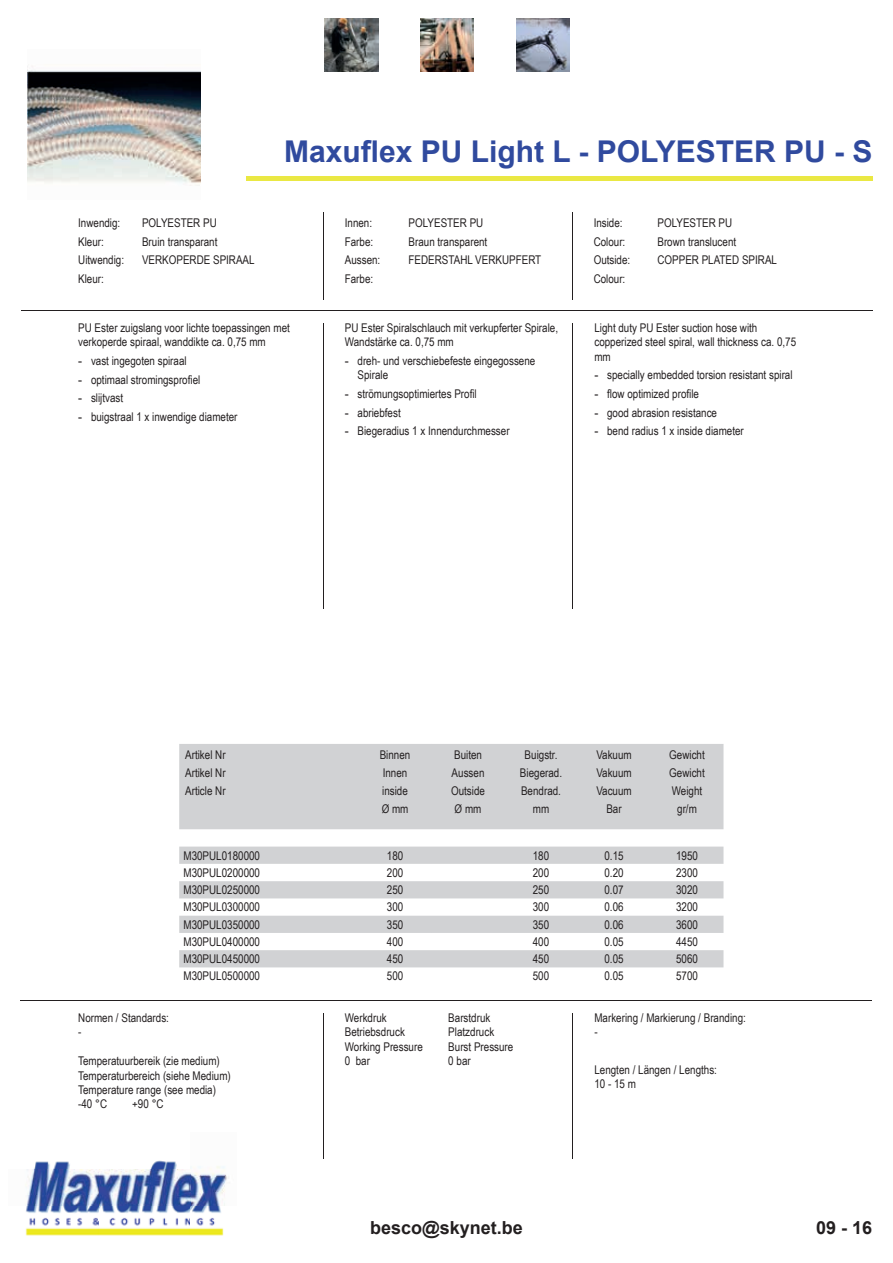
<style>
.page{position:relative;width:893px;height:1263px;background:#fff}
.page>*{position:absolute;margin:0;border:0;box-sizing:border-box;transform-origin:0 0}
.t1{font:700 30px "Arial";color:#304a9e}
.t2{font:700 18px "Arial";color:#231f20}
.t3{font:12px/18px "Arial Narrow";color:#231f20}
.s1{font-family:"Arial"}
</style>
<div class="page">
<hr style="left:246px;top:176px;width:627px;height:4px;background:#eae843">
<hr style="left:323px;top:212px;width:1px;height:88px;background:#231f20">
<hr style="left:572px;top:212px;width:1px;height:88px;background:#231f20">
<hr style="left:323px;top:323px;width:1px;height:285px;background:#231f20">
<hr style="left:572px;top:323px;width:1px;height:285px;background:#231f20">
<hr style="left:21px;top:310px;width:852px;height:1px;background:#231f20">
<hr style="left:21px;top:1000px;width:851px;height:1px;background:#231f20">
<hr style="left:323px;top:1013px;width:1px;height:146px;background:#231f20">
<hr style="left:572px;top:1013px;width:1px;height:146px;background:#231f20">
<img style="left:325px;top:18px;width:53px;height:53px">
<img style="left:421px;top:18px;width:53px;height:53px">
<img style="left:516px;top:18px;width:53px;height:53px">
<img style="left:25px;top:1160px;width:204px;height:76px">
<img style="left:27px;top:66px;width:174px;height:120px">
<svg style="left:179px;top:744px;width:544px;height:223px;fill:#d1d2d4"></svg>
<p class="t3" style="left:78px;top:213px;width:44px">Inwendig:</p>
<p class="t3" style="left:142px;top:213px;width:76px">POLYESTER PU</p>
<p class="t3" style="left:78px;top:232px;width:27px">Kleur:</p>
<p class="t3" style="left:142px;top:232px;width:77px">Bruin transparant</p>
<p class="t3" style="left:78px;top:250px;width:47px">Uitwendig:</p>
<p class="t3" style="left:142px;top:250px;width:114px">VERKOPERDE SPIRAAL</p>
<p class="t3" style="left:78px;top:269px;width:27px">Kleur:</p>
<h1 class="t1" style="left:284px;top:130px;width:590px">Maxuflex PU Light L - POLYESTER PU - S</h1>
<p class="t3" style="left:345px;top:213px;width:29px">Innen:</p>
<p class="t3" style="left:409px;top:213px;width:76px">POLYESTER PU</p>
<p class="t3" style="left:345px;top:232px;width:30px">Farbe:</p>
<p class="t3" style="left:409px;top:232px;width:80px">Braun transparent</p>
<p class="t3" style="left:345px;top:250px;width:37px">Aussen:</p>
<p class="t3" style="left:409px;top:250px;width:134px">FEDERSTAHL VERKUPFERT</p>
<p class="t3" style="left:345px;top:269px;width:30px">Farbe:</p>
<p class="t3" style="left:594px;top:213px;width:30px">Inside:</p>
<p class="t3" style="left:657px;top:213px;width:76px">POLYESTER PU</p>
<p class="t3" style="left:594px;top:232px;width:33px">Colour:</p>
<p class="t3" style="left:657px;top:232px;width:80px">Brown translucent</p>
<p class="t3" style="left:594px;top:250px;width:38px">Outside:</p>
<p class="t3" style="left:657px;top:250px;width:121px">COPPER PLATED SPIRAL</p>
<p class="t3" style="left:594px;top:269px;width:33px">Colour:</p>
<p class="t3" style="left:78px;top:320px;width:213px;line-height:14.4px">PU Ester zuigslang voor lichte toepassingen met verkoperde spiraal, wanddikte ca. 0,75 mm</p>
<p class="t3" style="left:78px;top:351px;width:110px"><span class="s1">-</span> vast ingegoten spiraal</p>
<p class="t3" style="left:78px;top:370px;width:124px"><span class="s1">-</span> optimaal stromingsprofiel</p>
<p class="t3" style="left:78px;top:389px;width:47px"><span class="s1">-</span> slijtvast</p>
<p class="t3" style="left:78px;top:407px;width:161px"><span class="s1">-</span> buigstraal 1 x inwendige diameter</p>
<p class="t3" style="left:345px;top:320px;width:215px;line-height:14.4px">PU Ester Spiralschlauch mit verkupferter Spirale,<br>Wandstärke ca. 0,75 mm</p>
<p class="t3" style="left:358px;top:353px;width:179px;line-height:14.4px;text-indent:-13px"><span class="s1">-</span> dreh- und verschiebefeste eingegossene<br>Spirale</p>
<p class="t3" style="left:345px;top:384px;width:133px"><span class="s1">-</span> strömungsoptimiertes Profil</p>
<p class="t3" style="left:345px;top:403px;width:57px"><span class="s1">-</span> abriebfest</p>
<p class="t3" style="left:345px;top:422px;width:166px"><span class="s1">-</span> Biegeradius 1 x Innendurchmesser</p>
<p class="t3" style="left:594px;top:320px;width:203px;line-height:14.4px">Light duty PU Ester suction hose with copperized steel spiral, wall thickness ca. 0,75 mm</p>
<p class="t3" style="left:594px;top:366px;width:200px"><span class="s1">-</span> specially embedded torsion resistant spiral</p>
<p class="t3" style="left:594px;top:384px;width:106px"><span class="s1">-</span> flow optimized profile</p>
<p class="t3" style="left:594px;top:403px;width:124px"><span class="s1">-</span> good abrasion resistance</p>
<p class="t3" style="left:594px;top:422px;width:151px"><span class="s1">-</span> bend radius 1 x inside diameter</p>
<p class="t3" style="left:185px;top:745px;width:42px;text-align:justify">Artikel Nr Artikel Nr Article Nr</p>
<p class="t3" style="left:380px;top:745px;width:32px">Binnen<br>Innen inside<br>Ø mm</p>
<p class="t3" style="left:451px;top:745px;width:35px">Buiten<br>Aussen<br>Outside<br>Ø mm</p>
<p class="t3" style="left:520px;top:745px;width:44px;text-align:center">Buigstr.<br>Biegerad.<br>Bendrad. mm</p>
<p class="t3" style="left:596px;top:745px;width:37px;text-align:center">Vakuum<br>Vakuum<br>Vacuum<br>Bar</p>
<p class="t3" style="left:669px;top:745px;width:37px;text-align:center">Gewicht<br>Gewicht<br>Weight gr/m</p>
<p class="t3" style="left:183px;top:846px;width:78px">M30PUL0180000</p>
<p class="t3" style="left:387px;top:846px;width:18px">180</p>
<p class="t3" style="left:533px;top:846px;width:18px">180</p>
<p class="t3" style="left:604px;top:846px;width:21px">0.15</p>
<p class="t3" style="left:676px;top:846px;width:23px">1950</p>
<p class="t3" style="left:183px;top:863px;width:78px">M30PUL0200000</p>
<p class="t3" style="left:387px;top:863px;width:18px">200</p>
<p class="t3" style="left:533px;top:863px;width:18px">200</p>
<p class="t3" style="left:604px;top:863px;width:21px">0.20</p>
<p class="t3" style="left:676px;top:863px;width:23px">2300</p>
<p class="t3" style="left:183px;top:880px;width:78px">M30PUL0250000</p>
<p class="t3" style="left:387px;top:880px;width:18px">250</p>
<p class="t3" style="left:533px;top:880px;width:18px">250</p>
<p class="t3" style="left:604px;top:880px;width:21px">0.07</p>
<p class="t3" style="left:676px;top:880px;width:23px">3020</p>
<p class="t3" style="left:183px;top:898px;width:78px">M30PUL0300000</p>
<p class="t3" style="left:387px;top:898px;width:18px">300</p>
<p class="t3" style="left:533px;top:898px;width:18px">300</p>
<p class="t3" style="left:604px;top:898px;width:21px">0.06</p>
<p class="t3" style="left:676px;top:898px;width:23px">3200</p>
<p class="t3" style="left:183px;top:915px;width:78px">M30PUL0350000</p>
<p class="t3" style="left:387px;top:915px;width:18px">350</p>
<p class="t3" style="left:533px;top:915px;width:18px">350</p>
<p class="t3" style="left:604px;top:915px;width:21px">0.06</p>
<p class="t3" style="left:676px;top:915px;width:23px">3600</p>
<p class="t3" style="left:183px;top:932px;width:78px">M30PUL0400000</p>
<p class="t3" style="left:387px;top:932px;width:18px">400</p>
<p class="t3" style="left:533px;top:932px;width:18px">400</p>
<p class="t3" style="left:604px;top:932px;width:21px">0.05</p>
<p class="t3" style="left:676px;top:932px;width:23px">4450</p>
<p class="t3" style="left:183px;top:949px;width:78px">M30PUL0450000</p>
<p class="t3" style="left:387px;top:949px;width:18px">450</p>
<p class="t3" style="left:533px;top:949px;width:18px">450</p>
<p class="t3" style="left:604px;top:949px;width:21px">0.05</p>
<p class="t3" style="left:676px;top:949px;width:23px">5060</p>
<p class="t3" style="left:183px;top:967px;width:78px">M30PUL0500000</p>
<p class="t3" style="left:387px;top:967px;width:18px">500</p>
<p class="t3" style="left:533px;top:967px;width:18px">500</p>
<p class="t3" style="left:604px;top:967px;width:21px">0.05</p>
<p class="t3" style="left:676px;top:967px;width:23px">5700</p>
<p class="t3" style="left:78px;top:1010px;width:92px;line-height:14.4px">Normen / Standards: -</p>
<p class="t3" style="left:78px;top:1053px;width:154px;line-height:14.4px">Temperatuurbereik (zie medium)<br>Temperaturbereich (siehe Medium)<br>Temperature range (see media) -40 °C</p>
<p class="t3" style="left:132px;top:1095px;width:33px">+90 °C</p>
<p class="t3" style="left:345px;top:1008px;width:43px">Werkdruk</p>
<p class="t3" style="left:448px;top:1008px;width:44px">Barstdruk</p>
<p class="t3" style="left:345px;top:1023px;width:62px">Betriebsdruck</p>
<p class="t3" style="left:448px;top:1023px;width:47px">Platzdruck</p>
<p class="t3" style="left:345px;top:1037px;width:80px">Working Pressure</p>
<p class="t3" style="left:448px;top:1037px;width:67px">Burst Pressure</p>
<p class="t3" style="left:345px;top:1051px;width:27px">0 bar</p>
<p class="t3" style="left:448px;top:1051px;width:24px">0 bar</p>
<p class="t3" style="left:594px;top:1010px;width:153px;line-height:14.4px">Markering / Markierung / Branding: -</p>
<p class="t3" style="left:594px;top:1062px;width:124px;line-height:14.4px">Lengten / Längen / Lengths:<br>10 - 15 m</p>
<h2 class="t2" style="left:370px;top:1215px;width:154px">besco@skynet.be</h2>
<h2 class="t2" style="left:816px;top:1215px;width:58px">09 - 16</h2>
</div>
